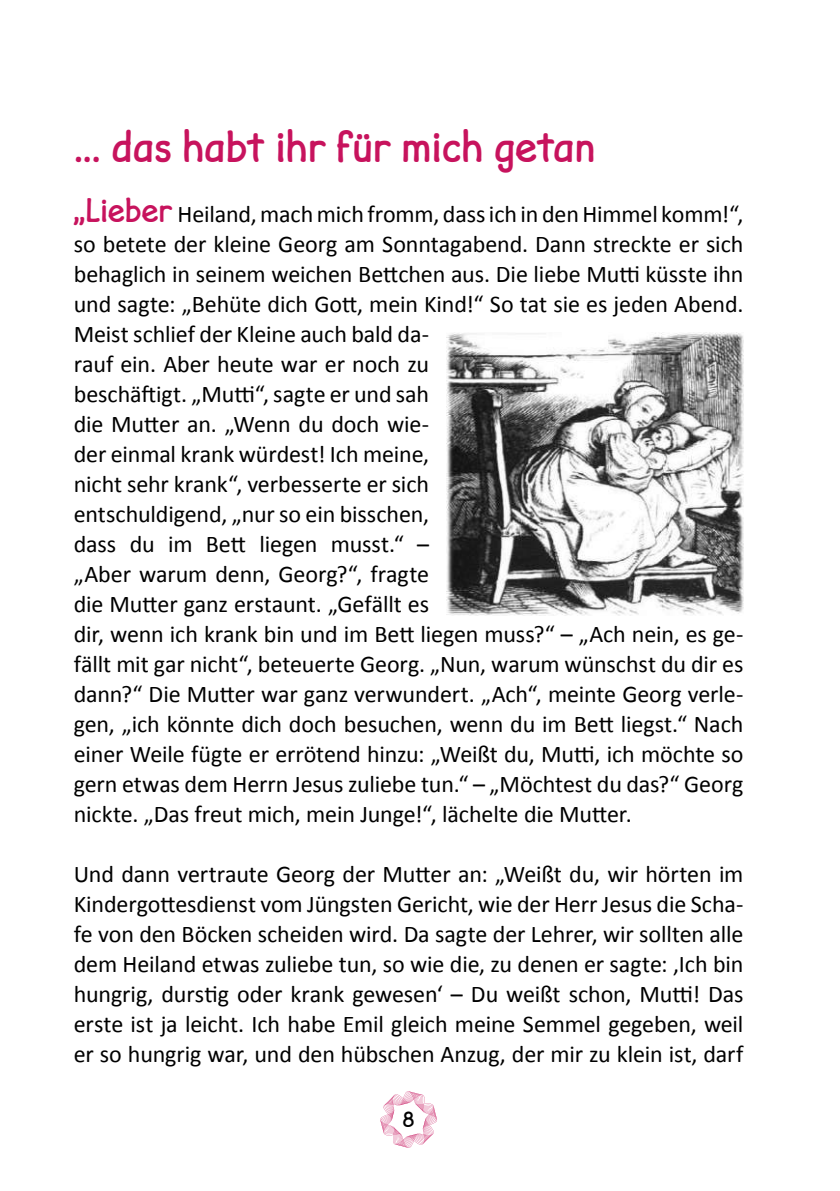
<style>
.page{position:relative;width:840px;height:1191px;background:#fff}
.page>*{position:absolute;margin:0;border:0;box-sizing:border-box;transform-origin:0 0}
.t1{font:44px "Finale Copyist Text Ext";color:#c7135d}
.t2{font:34px "Finale Copyist Text Ext";color:#c7135d}
.t3{font:24px/30px "Calibri";letter-spacing:-.005em;color:#000}
.t4{font:22px "Finale Copyist Text Ext";color:#000}
.s1{font-family:"Finale Copyist Text Ext";font-size:34px;color:#c7135d}
</style>
<div class="page">
<svg style="left:380px;top:1091px;width:57px;height:56px"></svg>
<img style="left:446px;top:333px;width:297px;height:282px">
<h1 class="t1" style="left:74px;top:120px;width:522px">... das habt ihr für mich getan</h1>
<p class="t3" style="left:74px;top:199px;width:670px;text-indent:11px"><span class="s1">Lieber</span> Heiland, mach mich fromm, dass ich in den Himmel komm!“, so betete der kleine Georg am Sonntagabend. Dann streckte er sich behaglich in seinem weichen Bettchen aus. Die liebe Mutti küsste ihn und sagte: „Behüte dich Gott, mein Kind!“ So tat sie es jeden Abend.<br>Meist schlief der Kleine auch bald da-<br>rauf ein. Aber heute war er noch zu<br>beschäftigt. „Mutti“, sagte er und sah<br>die Mutter an. „Wenn du doch wie-<br>der einmal krank würdest! Ich meine,<br>nicht sehr krank“, verbesserte er sich<br>entschuldigend, „nur so ein bisschen,<br>dass du im Bett liegen musst.“ –<br>„Aber warum denn, Georg?“, fragte<br>die Mutter ganz erstaunt. „Gefällt es<br>dir, wenn ich krank bin und im Bett liegen muss?“ – „Ach nein, es ge&shy;fällt mit gar nicht“, beteuerte Georg. „Nun, warum wünschst du dir es dann?“ Die Mutter war ganz verwundert. „Ach“, meinte Georg verle&shy;gen, „ich könnte dich doch besuchen, wenn du im Bett liegst.“ Nach einer Weile fügte er errötend hinzu: „Weißt du, Mutti, ich möchte so gern etwas dem Herrn Jesus zuliebe tun.“ – „Möchtest du das?“ Georg nickte. „Das freut mich, mein Junge!“, lächelte die Mutter.</p>
<p class="t3" style="left:74px;top:859px;width:671px;text-align:justify">Und dann vertraute Georg der Mutter an: „Weißt du, wir hörten im Kindergottesdienst vom Jüngsten Gericht, wie der Herr Jesus die Scha&shy;fe von den Böcken scheiden wird. Da sagte der Lehrer, wir sollten alle dem Heiland etwas zuliebe tun, so wie die, zu denen er sagte: ‚Ich bin hungrig, durstig oder krank gewesen‘ – Du weißt schon, Mutti! Das erste ist ja leicht. Ich habe Emil gleich meine Semmel gegeben, weil er so hungrig war, und den hübschen Anzug, der mir zu klein ist, darf</p>
<h2 class="t2" style="left:74px;top:210px;width:12px">”</h2>
<p class="t4" style="left:402px;top:1106px;width:13px">8</p>
</div>
